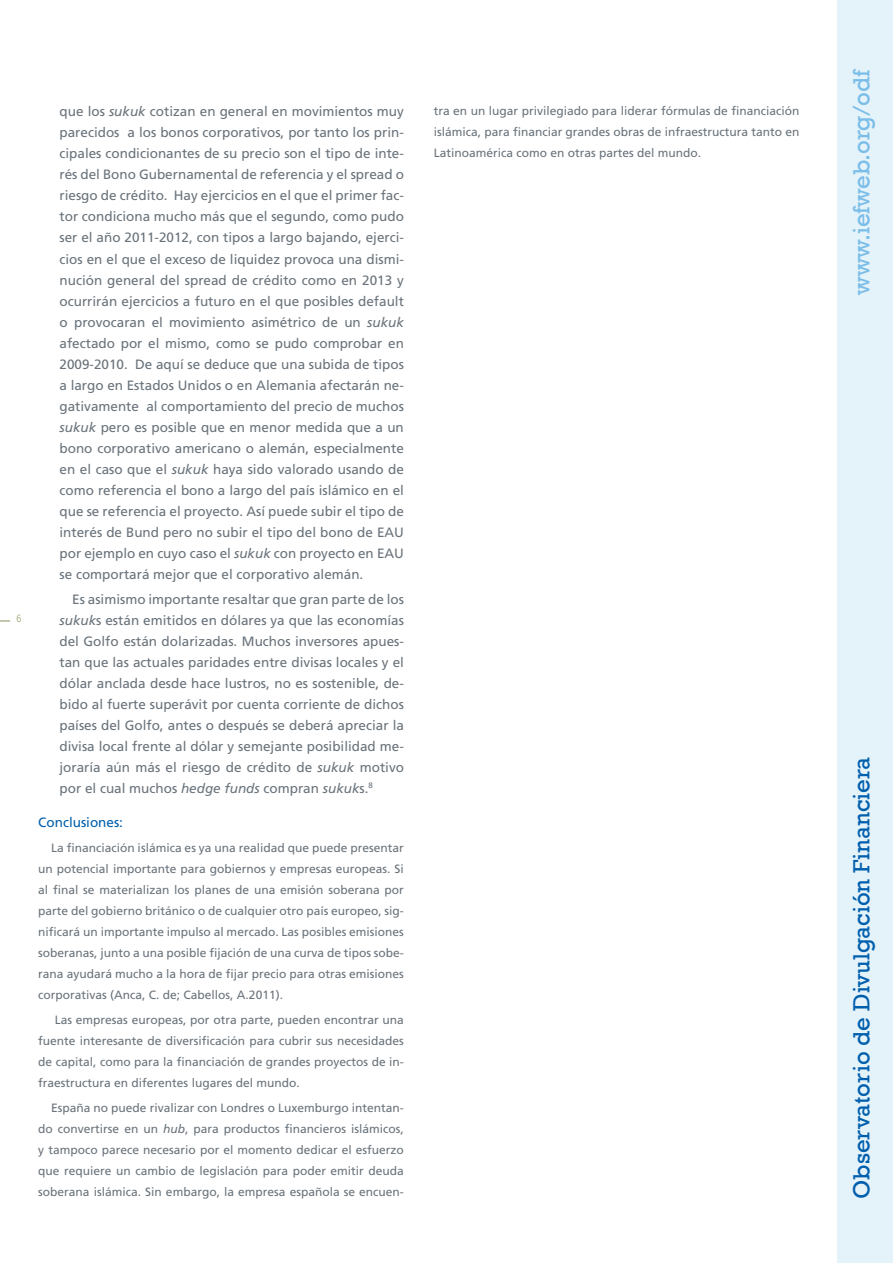
<style>
.page{position:relative;width:893px;height:1263px;background:#fff}
.page>*{position:absolute;margin:0;border:0;box-sizing:border-box;transform-origin:0 0}
.t1{font:24px "Rockwell";color:#005fad}
.t2{font:24px "Rockwell";color:#79bde8}
.t3{font:13.5px/21px "Frutiger";color:#6a737b;text-align:justify}
.t4{font:13.5px "Frutiger";color:#005fad}
.t5{font:12px/21px "Frutiger";color:#6a737b;text-align:justify}
.t6{font:300 condensed 10.5px "Frutiger";color:#9ea374}
.s1{font-style:italic}
</style>
<div class="page">
<div style="left:838px;top:0;width:55px;height:1263px;background:#e4f2fa"></div>
<p class="t6" style="left:16px;top:612px;width:7px">6</p>
<p class="t3" style="left:60px;top:101px;width:346px">que los <span class="s1">sukuk</span> cotizan en general en movimientos muy parecidos a los bonos corporativos, por tanto los prin&shy;cipales condicionantes de su precio son el tipo de inte&shy;rés del Bono Gubernamental de referencia y el spread o riesgo de crédito. Hay ejercicios en el que el primer fac&shy;tor condiciona mucho más que el segundo, como pudo ser el año 2011-2012, con tipos a largo bajando, ejerci&shy;cios en el que el exceso de liquidez provoca una dismi&shy;nución general del spread de crédito como en 2013 y ocurrirán ejercicios a futuro en el que posibles default o provocaran el movimiento asimétrico de un <span class="s1">sukuk </span>afectado por el mismo, como se pudo comprobar en 2009-2010. De aquí se deduce que una subida de tipos a largo en Estados Unidos o en Alemania afectarán ne&shy;gativamente al comportamiento del precio de muchos <span class="s1">sukuk</span> pero es posible que en menor medida que a un bono corporativo americano o alemán, especialmente en el caso que el <span class="s1">sukuk</span> haya sido valorado usando de como referencia el bono a largo del país islámico en el que se referencia el proyecto. Así puede subir el tipo de interés de Bund pero no subir el tipo del bono de EAU por ejemplo en cuyo caso el <span class="s1">sukuk</span> con proyecto en EAU se comportará mejor que el corporativo alemán.</p>
<p class="t3" style="left:60px;top:589px;width:346px;text-indent:13px">Es asimismo importante resaltar que gran parte de los <span class="s1">sukuk</span>s están emitidos en dólares ya que las economías del Golfo están dolarizadas. Muchos inversores apues&shy;tan que las actuales paridades entre divisas locales y el dólar anclada desde hace lustros, no es sostenible, de&shy;bido al fuerte superávit por cuenta corriente de dichos países del Golfo, antes o después se deberá apreciar la divisa local frente al dólar y semejante posibilidad me&shy;joraría aún más el riesgo de crédito de <span class="s1">sukuk</span> motivo por el cual muchos <span class="s1">hedge funds</span> compran <span class="s1">sukuk</span>s.<sup>8</sup></p>
<p class="t4" style="left:38px;top:814px;width:86px">Conclusiones:</p>
<p class="t5" style="left:38px;top:837px;width:367px;text-indent:13px">La financiación islámica es ya una realidad que puede presentar un potencial importante para gobiernos y empresas europeas. Si al final se materializan los planes de una emisión soberana por parte del gobierno británico o de cualquier otro país europeo, sig&shy;nificará un importante impulso al mercado. Las posibles emisiones soberanas, junto a una posible fijación de una curva de tipos sobe&shy;rana ayudará mucho a la hora de fijar precio para otras emisiones corporativas (Anca, C. de; Cabellos, A.2011).</p>
<p class="t5" style="left:38px;top:1009px;width:367px;text-indent:17px">Las empresas europeas, por otra parte, pueden encontrar una fuente interesante de diversificación para cubrir sus necesidades de capital, como para la financiación de grandes proyectos de in&shy;fraestructura en diferentes lugares del mundo.</p>
<p class="t5" style="left:38px;top:1098px;width:367px;text-indent:13px">España no puede rivalizar con Londres o Luxemburgo intentan&shy;do convertirse en un <span class="s1">hub</span>, para productos financieros islámicos, y tampoco parece necesario por el momento dedicar el esfuerzo que requiere un cambio de legislación para poder emitir deuda soberana islámica. Sin embargo, la empresa española se encuen-</p>
<p class="t5" style="left:434px;top:101px;width:367px">tra en un lugar privilegiado para liderar fórmulas de financiación islámica, para financiar grandes obras de infraestructura tanto en Latinoamérica como en otras partes del mundo.</p>
<h1 class="t2" style="left:847px;top:295px;width:228px;rotate:-90deg">www.iefweb.org/odf</h1>
<h1 class="t1" style="left:847px;top:1199px;width:444px;rotate:-90deg">Observatorio de Divulgación Financiera</h1>
</div>
